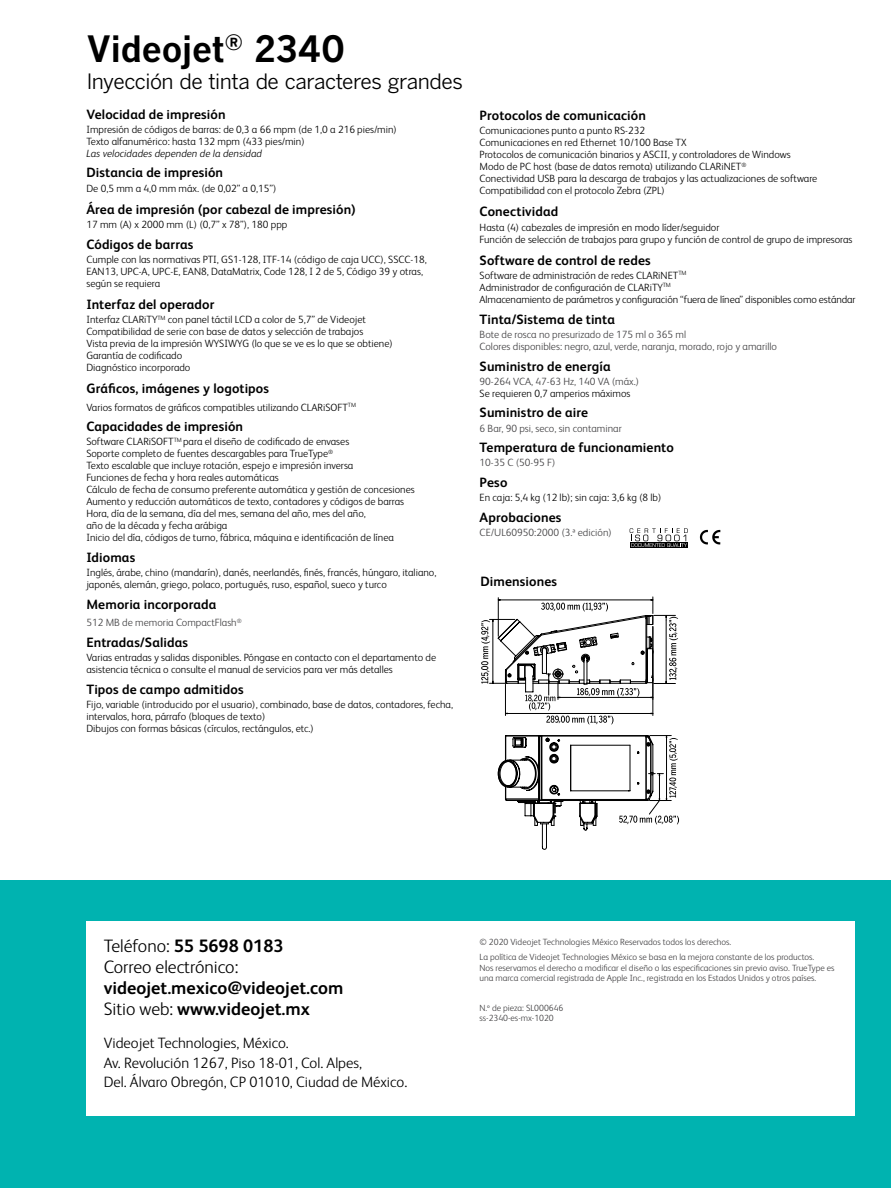
<style>
.page{position:relative;width:891px;height:1188px;background:#fff}
.page>*{position:absolute;margin:0;border:0;box-sizing:border-box;transform-origin:0 0}
.t1{font:700 36px "Benton Gothic";letter-spacing:-.005em;color:#000}
.t2{font:21px "Benton Gothic";letter-spacing:-.025em;color:#000}
.t3{font:700 18px/21px "FS Albert Pro";color:#000}
.t4{font:300 18px/21px "FS Albert Pro";color:#000}
.t5{font:300 15px/19.5px "FS Albert Pro";color:#000}
.t6{font:700 13.5px "FS Albert Pro";letter-spacing:.01em;color:#000}
.t7{font:300 10.5px/12px "FS Albert Pro";color:#000}
.t8{font:300 10.5px/12px "FS Albert Pro";color:#414042}
.t9{font:italic 300 10.5px "FS Albert Pro";color:#000}
.t10{font:9.3px "Myriad Pro";color:#000}
.t11{font:300 9px/10.5px "FS Albert Pro";color:#414042}
.s1{font-weight:700}
.s2{font-weight:300}
</style>
<div class="page">
<div style="left:0;top:880px;width:891px;height:308px;background:#00b3b0"></div>
<div style="left:86px;top:921px;width:769px;height:195px;background:#fff"></div>
<div style="left:630px;top:542px;width:58px;height:6px;background:#010101"></div>
<svg style="left:630px;top:528px;width:58px;height:19px"></svg>
<svg style="left:700px;top:530px;width:20px;height:14px"></svg>
<svg style="left:498px;top:735px;width:181px;height:115px"></svg>
<svg style="left:481px;top:597px;width:197px;height:128px"></svg>
<h1 class="t1" style="left:86px;top:28px;width:260px">Videojet<sup>®</sup> 2340</h1>
<h2 class="t2" style="left:86px;top:69px;width:378px">Inyección de tinta de caracteres grandes</h2>
<p class="t6" style="left:86px;top:104px;width:141px">Velocidad de impresión</p>
<p class="t7" style="left:86px;top:122px;width:312px">Impresión de códigos de barras: de 0,3 a 66 mpm (de 1,0 a 216 pies/min)<br>Texto alfanumérico: hasta 132 mpm (433 pies/min)</p>
<p class="t9" style="left:86px;top:146px;width:177px">Las velocidades dependen de la densidad</p>
<p class="t6" style="left:86px;top:163px;width:138px">Distancia de impresión</p>
<p class="t7" style="left:86px;top:181px;width:192px">De 0,5 mm a 4,0 mm máx. (de 0,02” a 0,15”)</p>
<p class="t6" style="left:86px;top:200px;width:271px">Área de impresión (por cabezal de impresión)</p>
<p class="t7" style="left:86px;top:218px;width:202px">17 mm (A) x 2000 mm (L) (0,7” x 78”), 180 ppp</p>
<p class="t6" style="left:86px;top:235px;width:109px">Códigos de barras</p>
<p class="t7" style="left:86px;top:253px;width:342px">Cumple con las normativas PTI, GS1-128, ITF-14 (código de caja UCC), SSCC-18,<br>EAN13, UPC-A, UPC-E, EAN8, DataMatrix, Code 128, I 2 de 5, Código 39 y otras, según se requiera</p>
<p class="t6" style="left:86px;top:295px;width:130px">Interfaz del operador</p>
<p class="t7" style="left:86px;top:313px;width:308px">Interfaz CLARiTY<sup>TM</sup> con panel táctil LCD a color de 5,7” de Videojet Compatibilidad de serie con base de datos y selección de trabajos<br>Vista previa de la impresión WYSIWYG (lo que se ve es lo que se obtiene)<br>Garantía de codificado<br>Diagnóstico incorporado</p>
<p class="t6" style="left:86px;top:379px;width:184px">Gráficos, imágenes y logotipos</p>
<p class="t7" style="left:86px;top:400px;width:271px">Varios formatos de gráficos compatibles utilizando CLARiSOFT<sup>TM</sup></p>
<p class="t6" style="left:86px;top:417px;width:158px">Capacidades de impresión</p>
<p class="t7" style="left:86px;top:435px;width:330px">Software CLARiSOFT<sup>TM</sup> para el diseño de codificado de envases<br>Soporte completo de fuentes descargables para TrueType<sup>®<br></sup>Texto escalable que incluye rotación, espejo e impresión inversa<br>Funciones de fecha y hora reales automáticas<br>Cálculo de fecha de consumo preferente automática y gestión de concesiones Aumento y reducción automáticos de texto, contadores y códigos de barras Hora, día de la semana, día del mes, semana del año, mes del año,<br>año de la década y fecha arábiga<br>Inicio del día, códigos de turno, fábrica, máquina e identificación de línea</p>
<p class="t6" style="left:86px;top:548px;width:50px">Idiomas</p>
<p class="t7" style="left:86px;top:566px;width:352px">Inglés, árabe, chino (mandarín), danés, neerlandés, finés, francés, húngaro, italiano, japonés, alemán, griego, polaco, portugués, ruso, español, sueco y turco</p>
<p class="t6" style="left:86px;top:595px;width:131px">Memoria incorporada</p>
<p class="t8" style="left:86px;top:616px;width:157px">512 MB de memoria CompactFlash<sup>®</sup></p>
<p class="t6" style="left:86px;top:633px;width:103px">Entradas/Salidas</p>
<p class="t7" style="left:86px;top:651px;width:351px">Varias entradas y salidas disponibles. Póngase en contacto con el departamento de asistencia técnica o consulte el manual de servicios para ver más detalles</p>
<p class="t6" style="left:86px;top:680px;width:159px">Tipos de campo admitidos</p>
<p class="t7" style="left:86px;top:698px;width:368px">Fijo, variable (introducido por el usuario), combinado, base de datos, contadores, fecha, intervalos, hora, párrafo (bloques de texto)<br>Dibujos con formas básicas (círculos, rectángulos, etc.)</p>
<p class="t6" style="left:480px;top:106px;width:168px">Protocolos de comunicación</p>
<p class="t7" style="left:480px;top:124px;width:339px">Comunicaciones punto a punto RS-232<br>Comunicaciones en red Ethernet 10/100 Base TX<br>Protocolos de comunicación binarios y ASCII, y controladores de Windows Modo de PC host (base de datos remota) utilizando CLARiNET<sup>®<br></sup>Conectividad USB para la descarga de trabajos y las actualizaciones de software Compatibilidad con el protocolo Zebra (ZPL)</p>
<p class="t6" style="left:480px;top:202px;width:80px">Conectividad</p>
<p class="t7" style="left:480px;top:220px;width:374px">Hasta (4) cabezales de impresión en modo líder/seguidor<br>Función de selección de trabajos para grupo y función de control de grupo de impresoras</p>
<p class="t6" style="left:480px;top:251px;width:173px">Software de control de redes</p>
<p class="t7" style="left:480px;top:269px;width:377px">Software de administración de redes CLARiNET<sup>TM<br></sup>Administrador de configuración de CLARiTY<sup>TM<br></sup>Almacenamiento de parámetros y configuración “fuera de línea” disponibles como estándar</p>
<p class="t6" style="left:480px;top:310px;width:137px">Tinta/Sistema de tinta</p>
<p class="t8" style="left:480px;top:328px;width:299px">Bote de rosca no presurizado de 175 ml o 365 ml<br>Colores disponibles: negro, azul, verde, naranja, morado, rojo y amarillo</p>
<p class="t6" style="left:480px;top:356px;width:132px">Suministro de energía</p>
<p class="t8" style="left:480px;top:374px;width:161px">90-264 VCA, 47-63 Hz, 140 VA (máx.)</p>
<p class="t7" style="left:480px;top:386px;width:152px">Se requieren 0,7 amperios máximos</p>
<p class="t6" style="left:480px;top:403px;width:110px">Suministro de aire</p>
<p class="t8" style="left:480px;top:421px;width:144px">6 Bar, 90 psi, seco, sin contaminar</p>
<p class="t6" style="left:480px;top:438px;width:196px">Temperatura de funcionamiento</p>
<p class="t8" style="left:480px;top:456px;width:77px">10-35 C (50-95 F)</p>
<p class="t6" style="left:480px;top:473px;width:29px">Peso</p>
<p class="t7" style="left:480px;top:491px;width:183px">En caja: 5,4 kg (12 lb); sin caja: 3,6 kg (8 lb)</p>
<p class="t6" style="left:480px;top:508px;width:83px">Aprobaciones</p>
<p class="t8" style="left:480px;top:526px;width:134px">CE/UL60950:2000 (3.ª edición)</p>
<p class="t6" style="left:480px;top:572px;width:78px">Dimensiones</p>
<p class="t10" style="left:554px;top:601px;width:3px">,</p>
<p class="t10" style="left:592px;top:601px;width:3px">,</p>
<p class="t10" style="left:532px;top:692px;width:3px">,</p>
<p class="t10" style="left:535px;top:700px;width:3px">,</p>
<p class="t10" style="left:559px;top:714px;width:3px">,</p>
<p class="t10" style="left:589px;top:686px;width:3px">,</p>
<p class="t10" style="left:622px;top:686px;width:3px">,</p>
<p class="t10" style="left:596px;top:714px;width:3px">,</p>
<p class="t10" style="left:627px;top:814px;width:3px">,</p>
<p class="t10" style="left:662px;top:814px;width:3px">,</p>
<h3 class="t4" style="left:104px;top:935px;width:181px">Teléfono: <span class="s1">55 5698 0183<br></span>Correo electrónico:</h3>
<h3 class="t3" style="left:104px;top:977px;width:241px">videojet.mexico@videojet.com<br><span class="s2">Sitio web:</span> www.videojet.mx</h3>
<h3 class="t5" style="left:104px;top:1033px;width:305px">Videojet Technologies, México.<br>Av. Revolución 1267, Piso 18-01, Col. Alpes,<br>Del. Álvaro Obregón, CP 01010, Ciudad de México.</h3>
<p class="t11" style="left:480px;top:934px;width:336px;line-height:14.7px">© 2020 Videojet Technologies México Reservados todos los derechos.<br>La política de Videojet Technologies México se basa en la mejora constante de los productos.</p>
<p class="t11" style="left:480px;top:962px;width:356px">Nos reservamos el derecho a modificar el diseño o las especificaciones sin previo aviso. TrueType es una marca comercial registrada de Apple Inc., registrada en los Estados Unidos y otros países.</p>
<p class="t11" style="left:480px;top:1002px;width:85px">N.º de pieza: SL000646 ss-2340-es-mx-1020</p>
</div>
